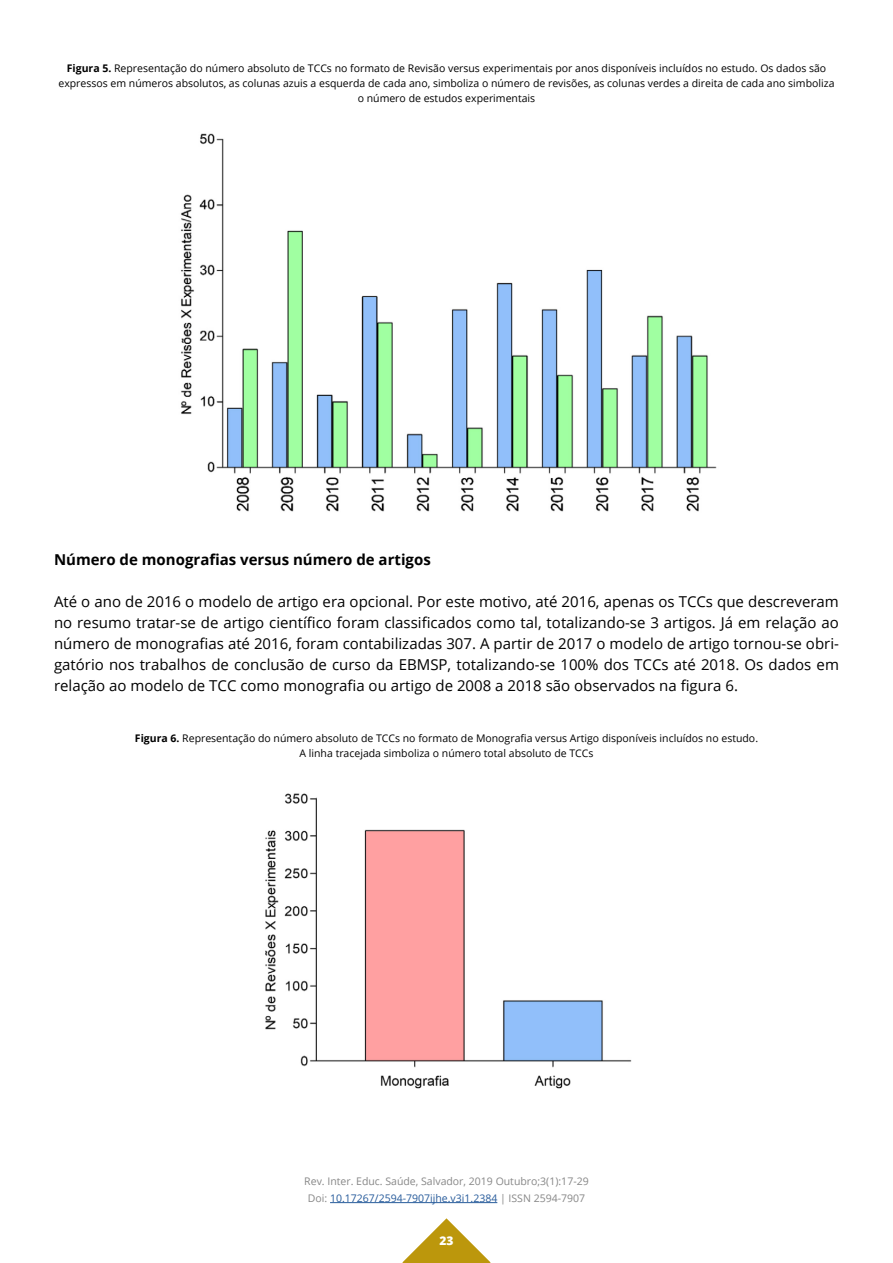
<style>
.page{position:relative;width:893px;height:1263px;background:#fff}
.page>*{position:absolute;margin:0;border:0;box-sizing:border-box;transform-origin:0 0}
.t1{font:15px/21px "Open Sans";color:#000;text-align:justify}
.t2{font:700 15px "Open Sans";color:#000}
.t3{font:800 12px "Open Sans";color:#fff}
.t4{font:10.5px/15px "Open Sans";color:#000;text-align:center}
.t5{font:10.5px/16.5px "Open Sans";color:#878787;text-align:center}
.s1{font-weight:700}
.s2{color:#275b9b}
</style>
<div class="page">
<svg style="left:402px;top:1218px;width:89px;height:45px"></svg>
<hr style="left:330px;top:1202px;width:167px;height:1px;background:#275b9b">
<img style="left:181px;top:133px;width:536px;height:379px">
<img style="left:265px;top:793px;width:367px;height:296px">
<p class="t4" style="left:58px;top:60px;width:778px"><span class="s1">Figura 5.</span> Representação do número absoluto de TCCs no formato de Revisão versus experimentais por anos disponíveis incluídos no estudo. Os dados são expressos em números absolutos, as colunas azuis a esquerda de cada ano, simboliza o número de revisões, as colunas verdes a direita de cada ano simboliza o número de estudos experimentais</p>
<p class="t2" style="left:54px;top:549px;width:378px">Número de monografias versus número de artigos</p>
<p class="t1" style="left:54px;top:591px;width:786px">Até o ano de 2016 o modelo de artigo era opcional. Por este motivo, até 2016, apenas os TCCs que descreveram no resumo tratar-se de artigo científico foram classificados como tal, totalizando-se 3 artigos. Já em relação ao número de monografias até 2016, foram contabilizadas 307. A partir de 2017 o modelo de artigo tornou-se obri&shy;gatório nos trabalhos de conclusão de curso da EBMSP, totalizando-se 100% dos TCCs até 2018. Os dados em relação ao modelo de TCC como monografia ou artigo de 2008 a 2018 são observados na figura 6.</p>
<p class="t4" style="left:135px;top:730px;width:625px"><span class="s1">Figura 6.</span> Representação do número absoluto de TCCs no formato de Monografia versus Artigo disponíveis incluídos no estudo.<br>A linha tracejada simboliza o número total absoluto de TCCs</p>
<p class="t5" style="left:304px;top:1173px;width:286px">Rev. Inter. Educ. Saúde, Salvador, 2019 Outubro;3(1):17-29<br>Doi: <span class="s2">10.17267/2594-7907ijhe.v3i1.2384</span> | ISSN 2594-7907</p>
<p class="t3" style="left:439px;top:1232px;width:16px">23</p>
</div>
